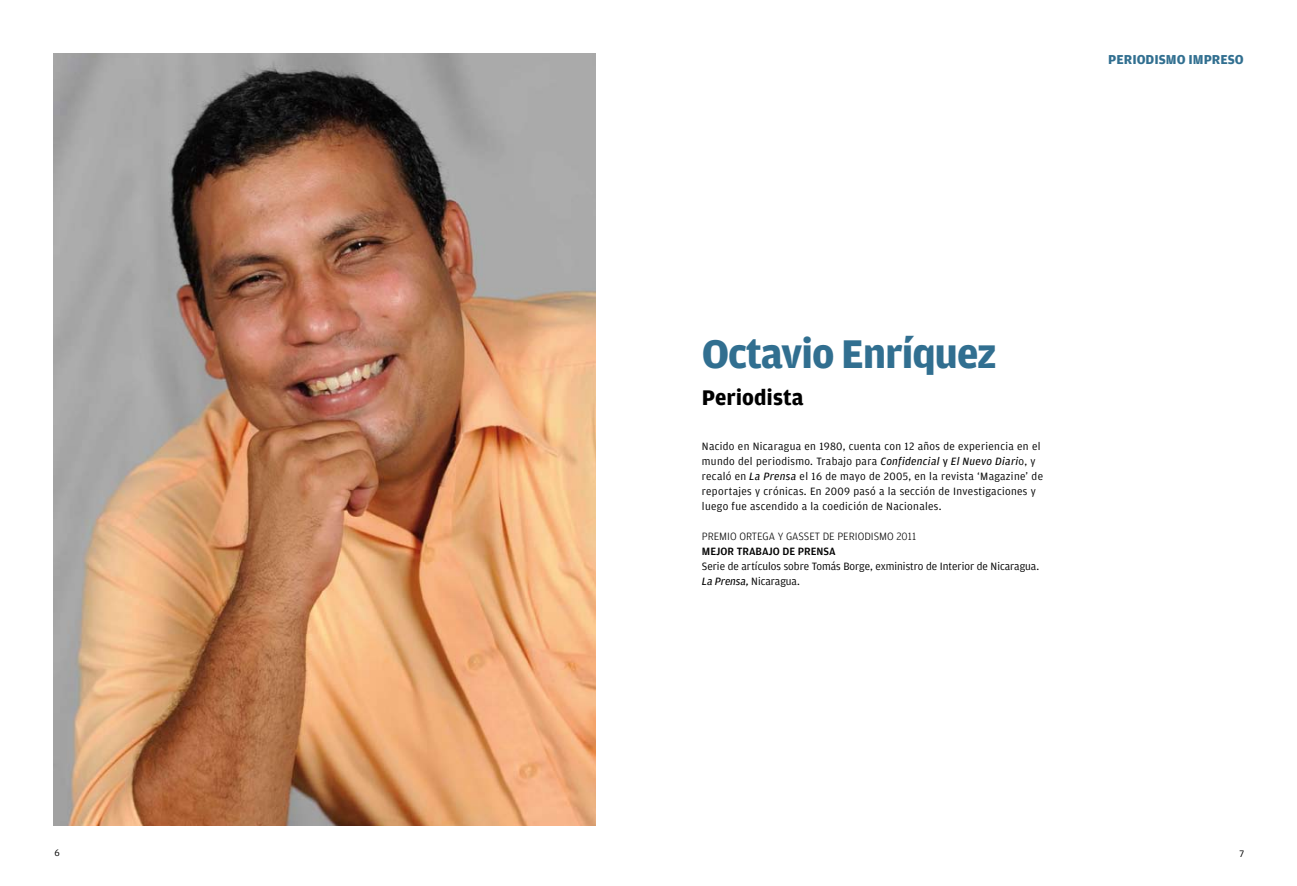
<style>
.page{position:relative;width:1297px;height:886px;background:#fff}
.page>*{position:absolute;margin:0;border:0;box-sizing:border-box;transform-origin:0 0}
.t1{font:700 42.5px "Amplitude";letter-spacing:-.03em;color:#316f90}
.t2{font:700 22.5px "Amplitude";color:#000}
.t3{font:700 13.75px "Amplitude";color:#316f90}
.t4{font:11.25px/15px "Amplitude";letter-spacing:.03em;color:#000}
.t5{font:11.25px/15px "Amplitude";color:#000}
.t6{font:300 11.25px "Amplitude";color:#000}
.t7{font:500 11.25px "Amplitude";color:#000}
.t8{font:10px "Amplitude";color:#000}
.s1{font-style:italic}
.s2{font-style:inherit}
</style>
<div class="page">
<img style="left:53px;top:53px;width:542px;height:773px">
<p class="t3" style="left:1108px;top:50px;width:135px">periodismo impreso</p>
<h1 class="t1" style="left:702px;top:327px;width:296px">Octavio Enríquez</h1>
<h2 class="t2" style="left:702px;top:383px;width:103px">Periodista</h2>
<p class="t4" style="left:702px;top:438px;width:343px">Nacido en Nicaragua en 1980, cuenta con 12 años de experiencia en el mundo del periodismo. Trabajo para <span class="s1">Confidencial</span> <span class="s2">y</span> <span class="s1">El Nuevo Diari</span>o, y recaló en <span class="s1">La Prensa</span> el 16 de mayo de 2005, en la revista ‘Magazine’ de reportajes y crónicas. En 2009 pasó a la sección de Investigaciones y luego fue ascendido a la coedición de Nacionales.</p>
<p class="t6" style="left:702px;top:529px;width:216px">PREMIO ORTEGA Y GASSET DE PERIODISMO 2011</p>
<p class="t7" style="left:702px;top:544px;width:135px">MEJOR TRABAJO DE PRENSA</p>
<p class="t5" style="left:702px;top:558px;width:339px">Serie de artículos sobre Tomás Borge, exministro de Interior de Nicaragua.<br><span class="s1">La Prensa,</span> Nicaragua.</p>
<p class="t8" style="left:54px;top:846px;width:7px">6</p>
<p class="t8" style="left:1239px;top:847px;width:6px">7</p>
</div>
